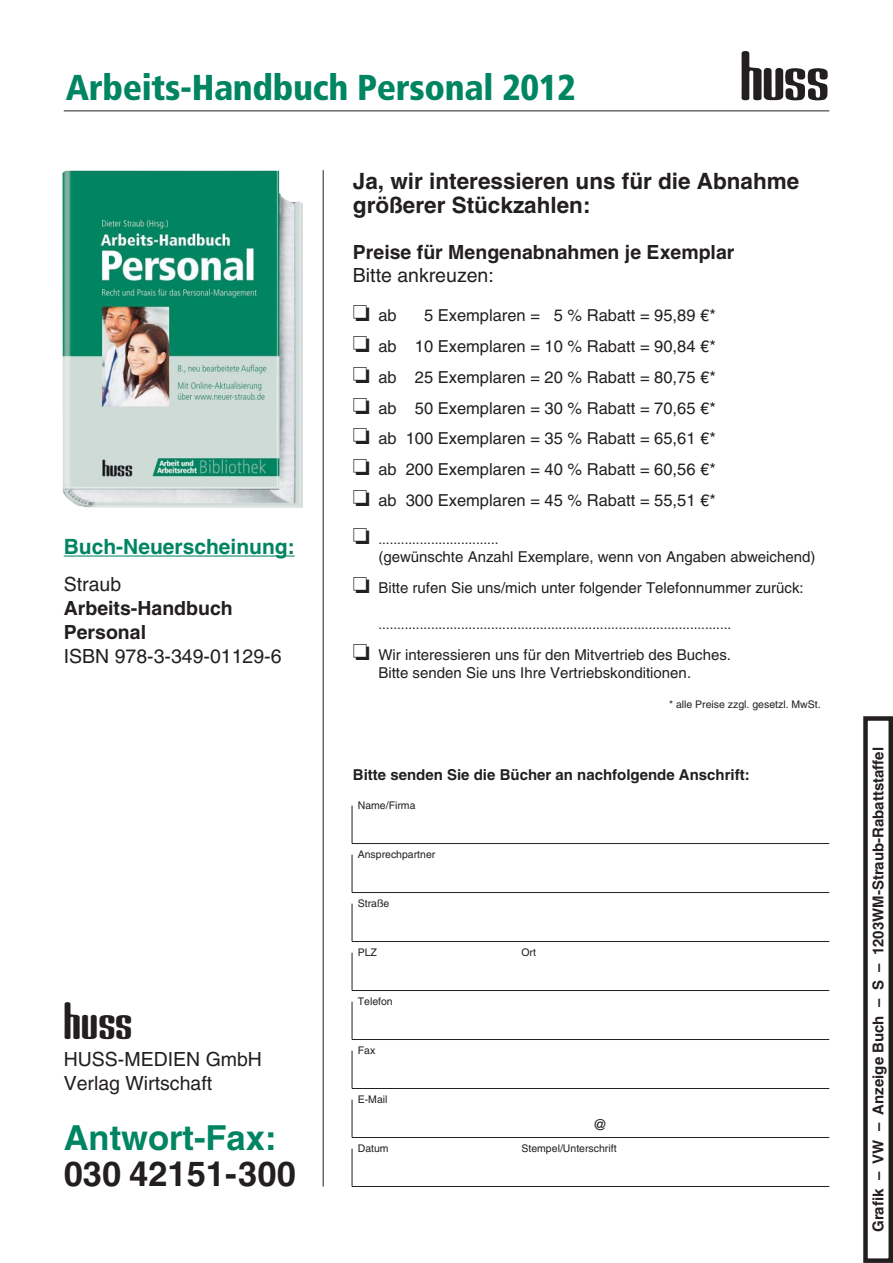
<style>
.page{position:relative;width:893px;height:1263px;background:#fff}
.page>*{position:absolute;margin:0;border:0;box-sizing:border-box;transform-origin:0 0}
.t1{font:60px "HUSS";color:#231f20}
.t2{font:45px "HUSS";color:#231f20}
.t3{font:900 condensed 36px "Frutiger LT Std";letter-spacing:-.01em;color:#008562}
.t4{font:700 34.5px "Helvetica LT Std";color:#008562}
.t5{font:700 34.5px "Helvetica LT Std";color:#231f20}
.t6{font:700 22.5px/24px "Helvetica LT Std";color:#231f20}
.t7{font:700 21px "Helvetica LT Std";color:#008562}
.t8{font:19.5px/24px "Helvetica LT Std";color:#231f20}
.t9{font:700 19.5px/24px "Helvetica LT Std";color:#231f20}
.t10{font:16.5px/30.8px "Helvetica LT Std";color:#231f20;text-align:justify}
.t11{font:15px/30.8px "Helvetica LT Std";color:#231f20}
.t12{font:700 15px "Helvetica LT Std";color:#231f20}
.t13{font:13.5px "Helvetica LT Std";color:#231f20}
.t14{font:10.5px "Helvetica LT Std";color:#231f20}
</style>
<div class="page">
<hr style="left:323px;top:170px;width:1px;height:1017px;background:#231f20">
<hr style="left:64px;top:556px;width:231px;height:1px;background:#008562">
<hr style="left:64px;top:111px;width:765px;height:1px;background:#231f20">
<div style="left:863px;top:716px;width:30px;height:547px;border:4px solid #231f20"></div>
<hr style="left:352px;top:843px;width:477px;height:1px;background:#231f20">
<hr style="left:352px;top:806px;width:1px;height:38px;background:#231f20">
<hr style="left:352px;top:892px;width:477px;height:1px;background:#231f20">
<hr style="left:352px;top:855px;width:1px;height:38px;background:#231f20">
<hr style="left:352px;top:941px;width:477px;height:1px;background:#231f20">
<hr style="left:352px;top:904px;width:1px;height:38px;background:#231f20">
<hr style="left:352px;top:990px;width:477px;height:1px;background:#231f20">
<hr style="left:352px;top:953px;width:1px;height:38px;background:#231f20">
<hr style="left:352px;top:1039px;width:477px;height:1px;background:#231f20">
<hr style="left:352px;top:1002px;width:1px;height:38px;background:#231f20">
<hr style="left:352px;top:1088px;width:477px;height:1px;background:#231f20">
<hr style="left:352px;top:1051px;width:1px;height:38px;background:#231f20">
<hr style="left:352px;top:1137px;width:477px;height:1px;background:#231f20">
<hr style="left:352px;top:1100px;width:1px;height:37px;background:#231f20">
<hr style="left:352px;top:1186px;width:477px;height:1px;background:#231f20">
<hr style="left:352px;top:1149px;width:1px;height:37px;background:#231f20">
<img style="left:62px;top:171px;width:241px;height:337px">
<h3 class="t3" style="left:66px;top:70px;width:511px">Arbeits-Handbuch Personal 2012</h3>
<h1 class="t1" style="left:740px;top:48px;width:90px">huss</h1>
<p class="t7" style="left:64px;top:539px;width:233px">Buch-Neuerscheinung:</p>
<p class="t8" style="left:64px;top:574px;width:59px">Straub</p>
<p class="t9" style="left:64px;top:598px;width:171px">Arbeits-Handbuch<br>Personal</p>
<p class="t8" style="left:64px;top:646px;width:219px">ISBN 978-3-349-01129-6</p>
<h2 class="t2" style="left:64px;top:1000px;width:70px">huss</h2>
<p class="t8" style="left:64px;top:1049px;width:200px">HUSS-MEDIEN GmbH<br>Verlag Wirtschaft</p>
<h3 class="t4" style="left:64px;top:1125px;width:214px">Antwort-Fax:</h3>
<h3 class="t5" style="left:64px;top:1161px;width:234px">030 42151-300</h3>
<h3 class="t6" style="left:353px;top:172px;width:448px">Ja, wir interessieren uns für die Abnahme größerer Stückzahlen:</h3>
<p class="t9" style="left:353px;top:243px;width:383px">Preise für Mengenabnahmen je Exemplar</p>
<p class="t8" style="left:353px;top:265px;width:142px">Bitte ankreuzen:</p>
<p class="t10" style="left:353px;top:302px;width:45px">❏ ab</p>
<p class="t10" style="left:353px;top:302px;width:364px;text-indent:71px">5 Exemplaren = 5 % Rabatt = 95,89 €* ❏ ab 10 Exemplaren = 10 % Rabatt = 90,84 €* ❏ ab 25 Exemplaren = 20 % Rabatt = 80,75 €* ❏ ab 50 Exemplaren = 30 % Rabatt = 70,65 €* ❏ ab 100 Exemplaren = 35 % Rabatt = 65,61 €* ❏ ab 200 Exemplaren = 40 % Rabatt = 60,56 €* ❏ ab 300 Exemplaren = 45 % Rabatt = 55,51 €*</p>
<p class="t13" style="left:353px;top:534px;width:147px">❏ ................................</p>
<p class="t11" style="left:353px;top:543px;width:464px;text-indent:26px">(gewünschte Anzahl Exemplare, wenn von Angaben abweichend) ❏ Bitte rufen Sie uns/mich unter folgender Telefonnummer zurück:</p>
<p class="t13" style="left:378px;top:619px;width:354px">..............................................................................................</p>
<p class="t11" style="left:378px;top:647px;width:354px;line-height:18px;text-indent:-26px">❏ Wir interessieren uns für den Mitvertrieb des Buches.<br>Bitte senden Sie uns Ihre Vertriebskonditionen.</p>
<p class="t14" style="left:669px;top:701px;width:153px">* alle Preise zzgl. gesetzl. MwSt.</p>
<p class="t12" style="left:353px;top:770px;width:398px">Bitte senden Sie die Bücher an nachfolgende Anschrift:</p>
<p class="t14" style="left:358px;top:802px;width:59px">Name/Firma</p>
<p class="t14" style="left:358px;top:851px;width:79px">Ansprechpartner</p>
<p class="t14" style="left:358px;top:900px;width:33px">Straße</p>
<p class="t14" style="left:358px;top:949px;width:21px">PLZ</p>
<p class="t14" style="left:521px;top:949px;width:16px">Ort</p>
<p class="t14" style="left:358px;top:998px;width:37px">Telefon</p>
<p class="t14" style="left:358px;top:1047px;width:19px">Fax</p>
<p class="t14" style="left:358px;top:1096px;width:31px">E-Mail</p>
<p class="t11" style="left:592px;top:1111px;width:17px">@</p>
<p class="t14" style="left:358px;top:1145px;width:32px">Datum</p>
<p class="t14" style="left:521px;top:1145px;width:97px">Stempel/Unterschrift</p>
<p class="t12" style="left:873px;top:1232px;width:487px;rotate:-90deg">Grafik – VW – Anzeige Buch – S – 1203WM-Straub-Rabattstaffel</p>
</div>
